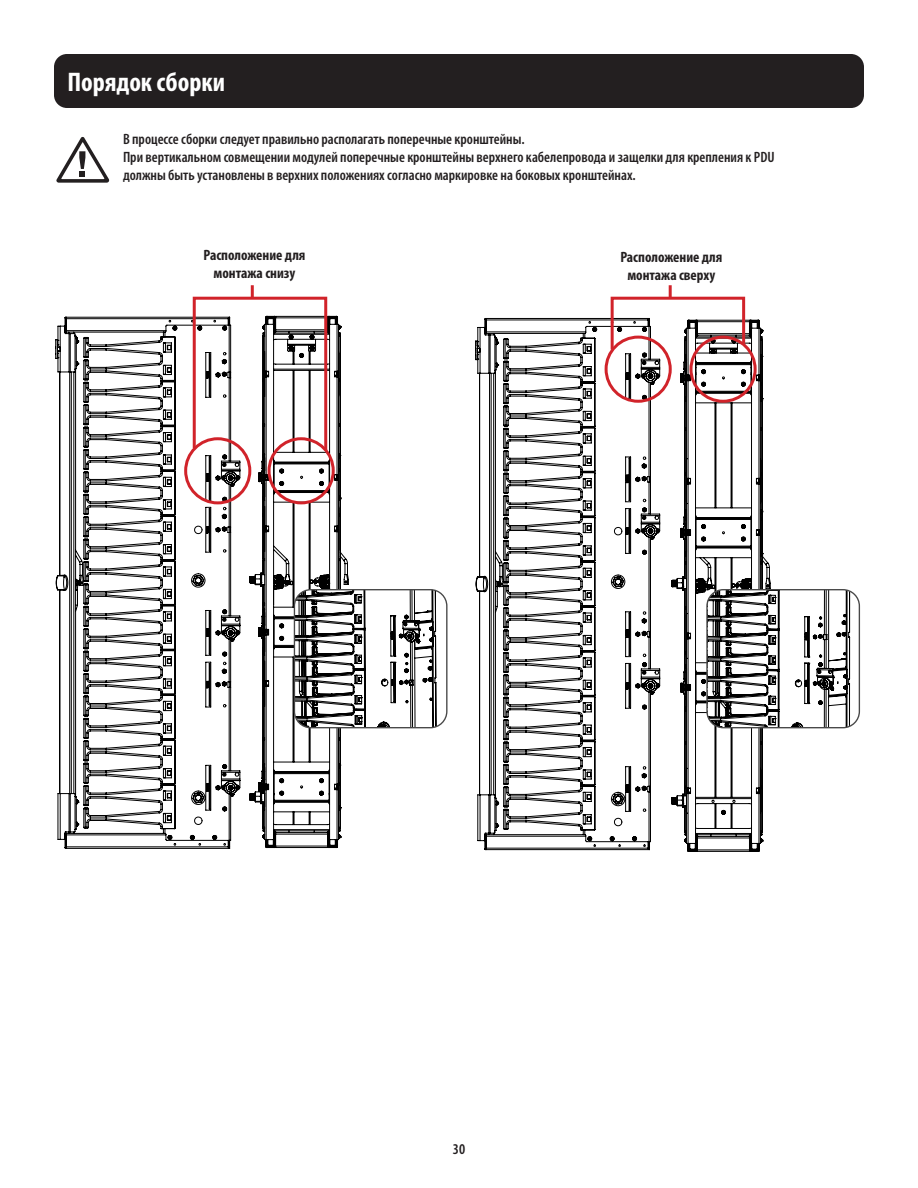
<style>
.page{position:relative;width:918px;height:1188px;background:#fff}
.page>*{position:absolute;margin:0;border:0;box-sizing:border-box;transform-origin:0 0}
.t1{font:700 condensed 27px "Myriad Pro";color:#fff}
.t2{font:600 condensed 15px/18px "Myriad Pro";color:#231f20}
.t3{font:700 condensed 15px/18px "Myriad Pro";color:#231f20;text-align:center}
</style>
<div class="page">
<svg style="left:671px;top:319px;width:100px;height:533px"></svg>
<svg style="left:475px;top:318px;width:185px;height:532px"></svg>
<svg style="left:249px;top:316px;width:100px;height:532px"></svg>
<svg style="left:55px;top:317px;width:185px;height:532px"></svg>
<div style="left:54px;top:54px;width:810px;height:54px;background:#231f20;border-radius:13px"></div>
<svg style="left:56px;top:137px;width:53px;height:46px"></svg>
<div style="left:184px;top:437px;width:67px;height:67px;border:3px solid #d1232a;border-radius:50%"></div>
<div style="left:605px;top:336px;width:67px;height:67px;border:3px solid #d1232a;border-radius:50%"></div>
<div style="left:268px;top:437px;width:67px;height:67px;border:3px solid #d1232a;border-radius:50%"></div>
<div style="left:689px;top:336px;width:68px;height:67px;border:3px solid #d1232a;border-radius:50%"></div>
<svg style="left:191px;top:285px;width:138px;height:168px"></svg>
<svg style="left:609px;top:285px;width:138px;height:67px"></svg>
<svg style="left:294px;top:590px;width:143px;height:138px"></svg>
<div style="left:294px;top:589px;width:154px;height:139px;border:1px solid #484848;border-radius:16px"></div>
<svg style="left:707px;top:590px;width:143px;height:138px"></svg>
<div style="left:706px;top:589px;width:154px;height:139px;border:1px solid #484848;border-radius:16px"></div>
<p class="t1" style="left:68px;top:65px;width:159px">Порядок сборки</p>
<p class="t2" style="left:123px;top:130px;width:653px">В процессе сборки следует правильно располагать поперечные кронштейны.<br>При вертикальном совмещении модулей поперечные кронштейны верхнего кабелепровода и защелки для крепления к PDU должны быть установлены в верхних положениях согласно маркировке на боковых кронштейнах.</p>
<p class="t3" style="left:203px;top:245px;width:103px">Расположение для монтажа снизу</p>
<p class="t3" style="left:620px;top:247px;width:103px">Расположение для монтажа сверху</p>
<p class="t2" style="left:453px;top:1140px;width:14px">30</p>
</div>
